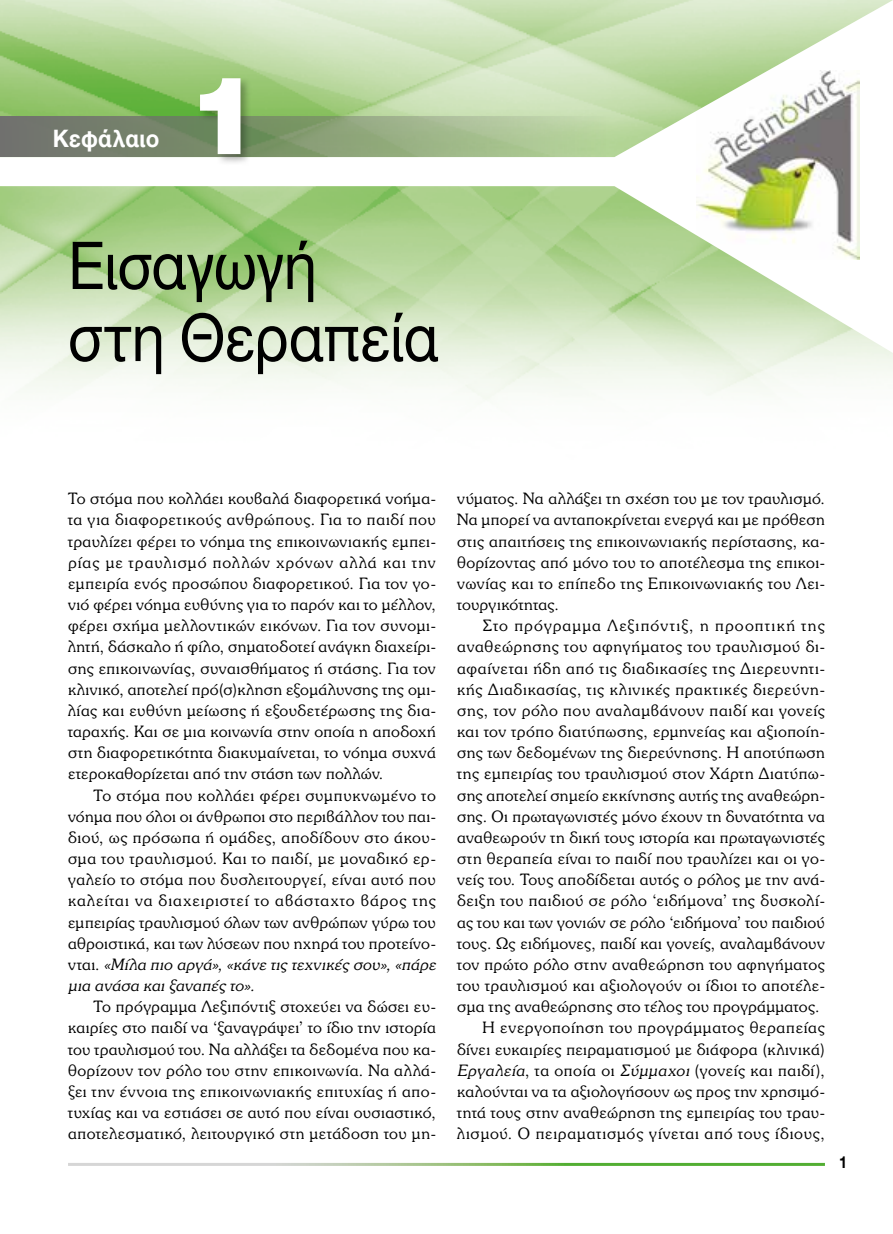
<style>
.page{position:relative;width:893px;height:1234px;background:#fff}
.page>*{position:absolute;margin:0;border:0;box-sizing:border-box;transform-origin:0 0}
.t1{font:900 117px "Helvetica Neue Greek";color:#fff}
.t2{font:66px/72px "Helvetica Neue";color:#000;scale:.91 1}
.t3{font:700 24px "Helvetica Neue";letter-spacing:.015em;color:#fff;scale:.93 1}
.t4{font:300 17.1px/21.1px "UB Souvenir";letter-spacing:.025em;color:#000;text-align:justify}
.t5{font:300 17.1px "UB Souvenir";letter-spacing:.045em;color:#000}
.t6{font:300 17.1px "UB Souvenir";letter-spacing:.065em;color:#000}
.t7{font:700 16.5px "Helvetica Neue";color:#000;scale:.88 1}
.s1{font-style:italic}
</style>
<div class="page">
<img style="left:696px;top:157px;width:163px;height:29px">
<img style="left:0;top:0;width:893px;height:157px">
<img style="left:0;top:186px;width:893px;height:214px">
<svg style="left:0;top:117px;width:605px;height:40px;background:#8da07c"></svg>
<div style="left:197px;top:75px;width:55px;height:90px;background:#000;opacity:.3"></div>
<h3 class="t3" style="left:53px;top:119px;width:116px">Κεφάλαιο</h3>
<h1 class="t1" style="left:187px;top:52px;width:74px">1</h1>
<h2 class="t2" style="left:68px;top:233px;width:409px">Εισαγωγή<br>στη Θεραπεία</h2>
<p class="t4" style="left:68px;top:488px;width:369px">Το στόμα που κολλάει κουβαλά διαφορετικά νοήμα&shy;τα για διαφορετικούς ανθρώπους. Για το παιδί που τραυλίζει φέρει το νόημα της επικοινωνιακής εμπει&shy;ρίας με τραυλισμό πολλών χρόνων αλλά και την εμπειρία ενός προσώπου διαφορετικού. Για τον γο&shy;νιό φέρει νόημα ευθύνης για το παρόν και το μέλλον, φέρει σχήμα μελλοντικών εικόνων. Για τον συνομι&shy;λητή, δάσκαλο ή φίλο, σηματοδοτεί ανάγκη διαχείρι&shy;σης επικοινωνίας, συναισθήματος ή στάσης. Για τον κλινικό, αποτελεί πρό(σ)κληση εξομάλυνσης της ομι&shy;λίας και ευθύνη μείωσης ή εξουδετέρωσης της δια&shy;ταραχής. Και σε μια κοινωνία στην οποία η αποδοχή στη διαφορετικότητα διακυμαίνεται, το νόημα συχνά ετεροκαθορίζεται από την στάση των πολλών.</p>
<p class="t4" style="left:68px;top:784px;width:373px;text-align:left;text-indent:26px">Το στόμα που κολλάει φέρει συμπυκνωμένο το νόημα που όλοι οι άνθρωποι στο περιβάλλον του παι&shy;διού, ως πρόσωπα ή ομάδες, αποδίδουν στο άκου&shy;σμα του τραυλισμού. Και το παιδί, με μοναδικό ερ&shy;γαλείο το στόμα που δυσλειτουργεί, είναι αυτό που καλείται να διαχειριστεί το αβάσταχτο βάρος της εμπειρίας τραυλισμού όλων των ανθρώπων γύρω του αθροιστικά, και των λύσεων που ηχηρά του προτείνο&shy;ν τ α ι . <span class="s1">«Μίλα πιο αργά»,«κάνε τις τεχνικές σου»,«πάρε μια ανάσα καιξαναπές το».</span></p>
<p class="t4" style="left:68px;top:995px;width:369px;text-indent:26px">Το πρόγραμμα Λεξιπόντιξ στοχεύει να δώσει ευ&shy;καιρίες στο παιδί να ‘ξαναγράψει’ το ίδιο την ιστορία του τραυλισμού του. Να αλλάξει τα δεδομένα που κα&shy;θορίζουν τον ρόλο του στην επικοινωνία. Να αλλά&shy;ξει την έννοια της επικοινωνιακής επιτυχίας ή απο&shy;τυχίας και να εστιάσει σε αυτό που είναι ουσιαστικό, αποτελεσματικό, λειτουργικό στη μετάδοση του μη-</p>
<p class="t4" style="left:457px;top:488px;width:369px">νύματος. Να αλλάξει τη σχέση του με τον τραυλισμό.<br>Να μπορεί να ανταποκρίνεται ενεργά και με πρόθεση στις απαιτήσεις της επικοινωνιακής περίστασης, κα&shy;θορίζοντας από μόνο του το αποτέλεσμα της επικοι&shy;νωνίας και το επίπεδο της Επικοινωνιακής του Λει&shy;τουργικότητας.</p>
<p class="t6" style="left:483px;top:616px;width:344px">Στο πρόγραμμα Λεξιπόντιξ, η προοπτική της</p>
<p class="t4" style="left:457px;top:636px;width:369px">αναθεώρησης του αφηγήματος του τραυλισμού δι-</p>
<p class="t4" style="left:457px;top:657px;width:369px">αφαίνεται ήδη από τις διαδικασίες της Διερευνητι-</p>
<p class="t4" style="left:457px;top:678px;width:369px">κής Διαδικασίας, τις κλινικές πρακτικές διερεύνη-</p>
<p class="t4" style="left:457px;top:699px;width:369px">σης, τον ρόλο που αναλαμβάνουν παιδί και γονείς</p>
<p class="t4" style="left:457px;top:720px;width:369px">και τον τρόπο διατύπωσης, ερμηνείας και αξιοποίη-</p>
<p class="t4" style="left:457px;top:741px;width:369px">σης των δεδομένων της διερεύνησης. Η αποτύπωση</p>
<p class="t4" style="left:457px;top:763px;width:369px">της εμπειρίας του τραυλισμού στον Χάρτη Διατύπω-</p>
<p class="t4" style="left:457px;top:784px;width:369px">σης αποτελεί σημείο εκκίνησης αυτής της αναθεώρη-</p>
<p class="t4" style="left:457px;top:805px;width:369px">σης. Οι πρωταγωνιστές μόνο έχουν τη δυνατότητα να</p>
<p class="t4" style="left:457px;top:826px;width:369px">αναθεωρούν τη δική τους ιστορία και πρωταγωνιστές</p>
<p class="t4" style="left:457px;top:847px;width:369px">στη θεραπεία είναι το παιδί που τραυλίζει και οι γο-</p>
<p class="t4" style="left:457px;top:868px;width:369px">νείς του. Τους αποδίδεται αυτός ο ρόλος με την ανά-</p>
<p class="t4" style="left:457px;top:889px;width:369px">δειξη του παιδιού σε ρόλο ‘ειδήμονα’ της δυσκολί-</p>
<p class="t4" style="left:457px;top:911px;width:369px">ας του και των γονιών σε ρόλο ‘ειδήμονα’ του παιδιού</p>
<p class="t4" style="left:457px;top:932px;width:369px">τους. Ως ειδήμονες, παιδί και γονείς, αναλαμβάνουν</p>
<p class="t4" style="left:457px;top:953px;width:369px">τον πρώτο ρόλο στην αναθεώρηση του αφηγήματος</p>
<p class="t4" style="left:457px;top:974px;width:369px">του τραυλισμού και αξιολογούν οι ίδιοι το αποτέλε-</p>
<p class="t4" style="left:457px;top:995px;width:364px">σμα της αναθεώρησης στο τέλος του προγράμματος.</p>
<p class="t4" style="left:483px;top:1016px;width:344px">Η ενεργοποίηση του προγράμματος θεραπείας</p>
<p class="t4" style="left:457px;top:1037px;width:369px">δίνει ευκαιρίες πειραματισμού με διάφορα (κλινικά)</p>
<p class="t4" style="left:457px;top:1059px;width:369px"><span class="s1">Εργαλεία</span>, τα οποία οι <span class="s1">Σύμμαχοι</span> (γονείς και παιδί),</p>
<p class="t4" style="left:457px;top:1080px;width:369px">καλούνται να τα αξιολογήσουν ως προς την χρησιμό-</p>
<p class="t4" style="left:457px;top:1101px;width:369px">τητά τους στην αναθεώρηση της εμπειρίας του τραυ-</p>
<p class="t5" style="left:457px;top:1123px;width:369px">λισμού. Ο πειραματισμός γίνεται από τους ίδιους,</p>
<p class="t7" style="left:839px;top:1149px;width:11px">1</p>
</div>
